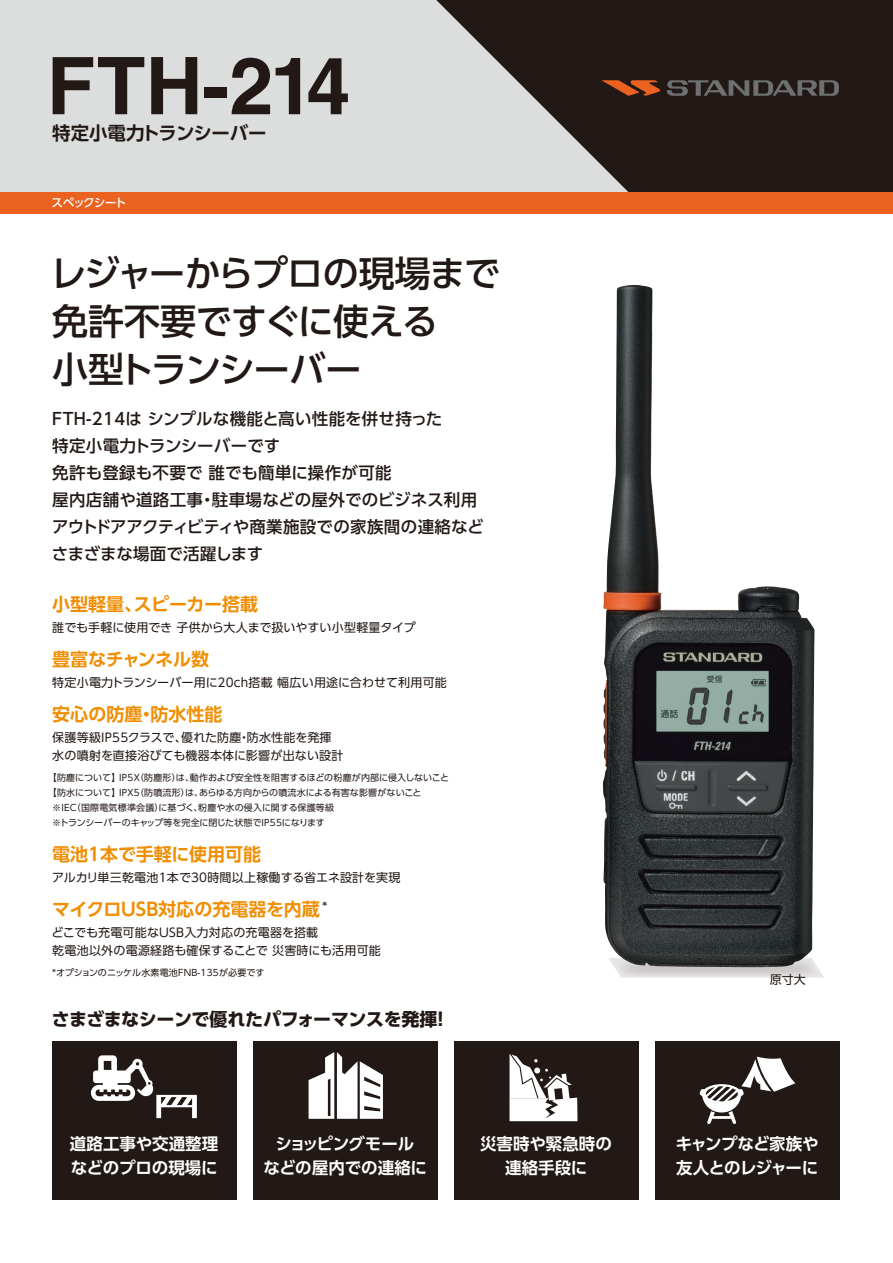
<style>
.page{position:relative;width:893px;height:1263px;background:#fff}
.page>*{position:absolute;margin:0;border:0;box-sizing:border-box;transform-origin:0 0}
.t1{font:700 79.5px "Helvetica";letter-spacing:-.02em;color:#221815}
.t2{font:500 36px/48px "UD Shin Go Pro";letter-spacing:-.03em;color:#221815}
.t3{font:700 18.45px "UD Shin Go Pro De";letter-spacing:-.005em;color:#221815}
.t4{font:700 18px "UD Shin Go Pro De";color:#f18d00}
.t5{font:700 18px "UD Shin Go Pro";letter-spacing:-.025em;color:#221815}
.t6{font:500 16.5px/27px "UD Shin Go Pro";letter-spacing:.01em;color:#221815}
.t7{font:700 16.5px/24px "UD Shin Go Pro De";letter-spacing:-.005em;color:#fff;text-align:center}
.t8{font:700 16.5px/24px "UD Shin Go Pro De";letter-spacing:-.045em;color:#fff}
.t9{font:12px/18px "UD Shin Go Pro";letter-spacing:.02em;color:#221815}
.t10{font:500 11.55px "UD Shin Go Pro";letter-spacing:-.095em;color:#fff}
.t11{font:9px "UD Shin Go Pro";letter-spacing:.015em;color:#221815}
.t12{font:9px "UD Shin Go Pro";letter-spacing:-.01em;color:#221815}
</style>
<div class="page">
<div style="left:0;top:0;width:893px;height:213px;background:#dcdddd"></div>
<svg style="left:436px;top:0;width:457px;height:192px;fill:#221815"></svg>
<div style="left:0;top:192px;width:893px;height:21px;background:#eb6120"></div>
<svg style="left:601px;top:80px;width:60px;height:16px"></svg>
<svg style="left:667px;top:80px;width:172px;height:16px;background:#464241"></svg>
<div style="left:52px;top:1041px;width:184px;height:158px;background:#221815"></div>
<div style="left:454px;top:1041px;width:184px;height:158px;background:#221815"></div>
<div style="left:253px;top:1041px;width:184px;height:158px;background:#221815"></div>
<div style="left:655px;top:1041px;width:184px;height:158px;background:#221815"></div>
<svg style="left:509px;top:1054px;width:68px;height:67px"></svg>
<svg style="left:91px;top:1055px;width:106px;height:63px"></svg>
<svg style="left:309px;top:1052px;width:74px;height:67px"></svg>
<svg style="left:699px;top:1056px;width:96px;height:68px"></svg>
<svg style="left:614px;top:964px;width:210px;height:14px;background:#d9d7d7"></svg>
<img style="left:603px;top:287px;width:212px;height:680px">
<h1 class="t1" style="left:47px;top:22px;width:305px">FTH-214</h1>
<h3 class="t3" style="left:52px;top:118px;width:216px">特定小電力トランシーバー</h3>
<p class="t10" style="left:51px;top:193px;width:76px">スペックシート</p>
<h2 class="t2" style="left:50px;top:248px;width:451px">レジャーからプロの現場まで免許不要ですぐに使える<br>小型トランシーバー</h2>
<h3 class="t6" style="left:52px;top:405px;width:433px">FTH-214は シンプルな機能と高い性能を併せ持った<br>特定小電力トランシーバーです<br>免許も登録も不要で 誰でも簡単に操作が可能<br>屋内店舗や道路工事・駐車場などの屋外でのビジネス利用アウトドアアクティビティや商業施設での家族間の連絡などさまざまな場面で活躍します</h3>
<h3 class="t4" style="left:52px;top:589px;width:207px">小型軽量、スピーカー搭載</h3>
<p class="t9" style="left:52px;top:618px;width:365px">誰でも手軽に使用でき 子供から大人まで扱いやすい小型軽量タイプ</p>
<h3 class="t4" style="left:52px;top:645px;width:158px">豊富なチャンネル数</h3>
<p class="t9" style="left:52px;top:673px;width:396px">特定小電力トランシーバー用に20ch搭載 幅広い用途に合わせて利用可能</p>
<h3 class="t4" style="left:52px;top:700px;width:172px">安心の防塵・防水性能</h3>
<p class="t9" style="left:52px;top:728px;width:293px">保護等級IP55クラスで、優れた防塵・防水性能を発揮水の噴射を直接浴びても機器本体に影響が出ない設計</p>
<p class="t11" style="left:48px;top:771px;width:403px">【防塵について】IP5X（防塵形）は、動作および安全性を阻害するほどの粉塵が内部に侵入しないこと</p>
<p class="t11" style="left:48px;top:786px;width:375px">【防水について】IPX5（防噴流形）は、あらゆる方向からの噴流水による有害な影響がないこと</p>
<p class="t11" style="left:52px;top:801px;width:283px">※IEC（国際電気標準会議）に基づく、粉塵や水の侵入に関する保護等級</p>
<p class="t12" style="left:52px;top:816px;width:274px">※トランシーバーのキャップ等を完全に閉じた状態でIP55になります</p>
<h3 class="t4" style="left:52px;top:839px;width:210px">電池1本で手軽に使用可能</h3>
<p class="t9" style="left:52px;top:868px;width:350px">アルカリ単三乾電池1本で30時間以上稼働する省エネ設計を実現</p>
<h3 class="t4" style="left:52px;top:894px;width:277px">マイクロUSB対応の充電器を内蔵 <sup>*</sup></h3>
<p class="t9" style="left:52px;top:923px;width:331px">どこでも充電可能なUSB入力対応の充電器を搭載<br>乾電池以外の電源経路も確保することで 災害時にも活用可能</p>
<p class="t11" style="left:52px;top:965px;width:214px">*オプションのニッケル水素電池FNB-135が必要です</p>
<h3 class="t5" style="left:52px;top:1005px;width:399px">さまざまなシーンで優れたパフォーマンスを発揮！</h3>
<p class="t9" style="left:770px;top:970px;width:37px">原寸大</p>
<h3 class="t7" style="left:263px;top:1131px;width:165px">ショッピングモール<br>などの屋内での連絡に</h3>
<h3 class="t8" style="left:676px;top:1131px;width:144px">キャンプなど家族や友人とのレジャーに</h3>
<h3 class="t7" style="left:70px;top:1131px;width:150px;text-align:left">道路工事や交通整理などのプロの現場に</h3>
<h3 class="t7" style="left:480px;top:1131px;width:133px">災害時や緊急時の連絡手段に</h3>
</div>
